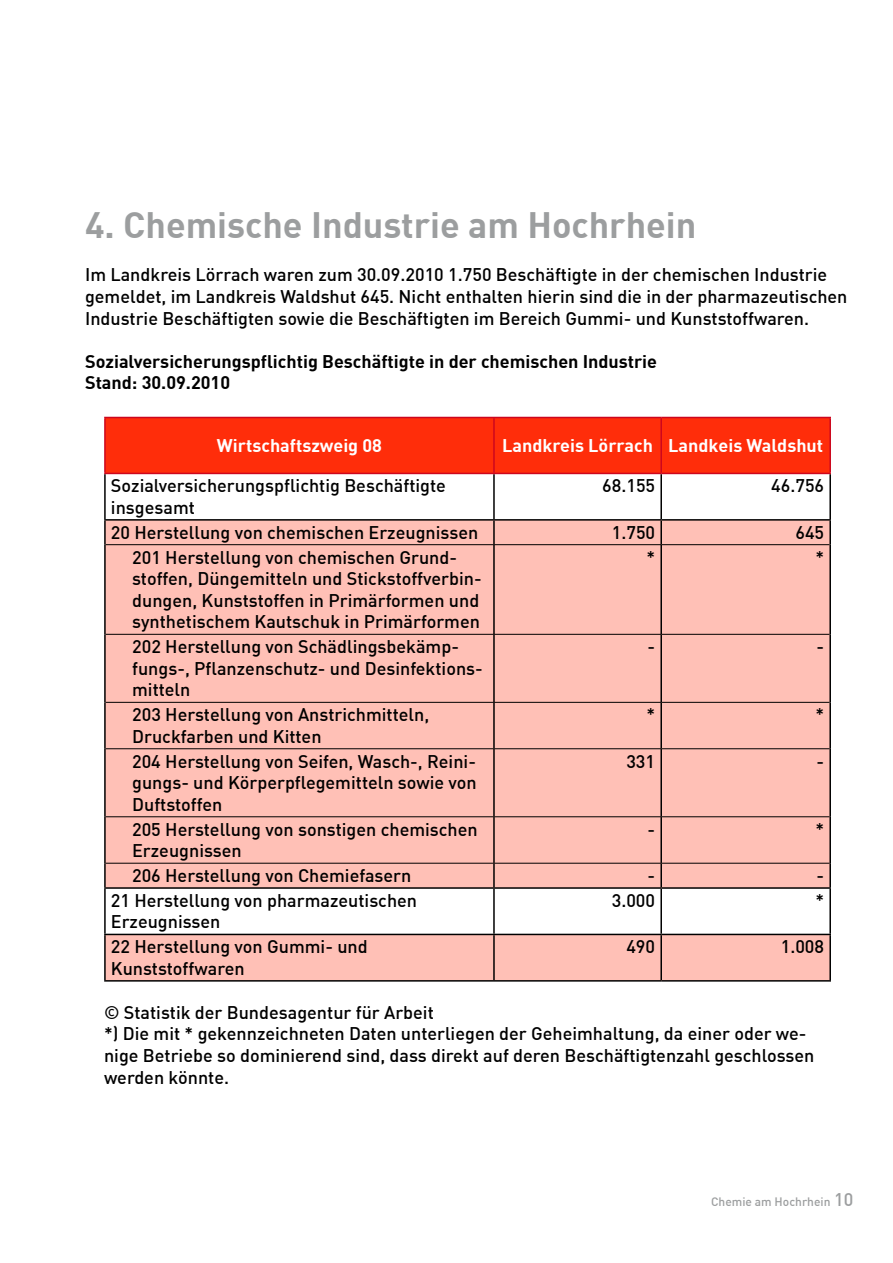
<style>
.page{position:relative;width:893px;height:1263px;background:#fff}
.page>*{position:absolute;margin:0;border:0;box-sizing:border-box;transform-origin:0 0}
.t1{font:700 36px "DIN";color:#9c9e9f}
.t2{font:500 18px/21.6px "DIN";color:#000}
.t3{font:700 18px/21.6px "DIN";color:#000}
.t4{font:700 18px "DIN";color:#fff}
.t5{font:500 12px "DIN";color:#9c9e9f}
.s1{font-size:18px}
</style>
<div class="page">
<div style="left:106px;top:418px;width:723px;height:55px;background:#ff2d0a"></div>
<svg style="left:106px;top:521px;width:723px;height:459px;background:#fdc5bc"></svg>
<hr style="left:104px;top:474px;width:2px;height:45px;background:#000">
<hr style="left:493px;top:474px;width:2px;height:45px;background:#000">
<hr style="left:660px;top:474px;width:2px;height:45px;background:#000">
<hr style="left:829px;top:474px;width:2px;height:45px;background:#000">
<hr style="left:104px;top:889px;width:2px;height:45px;background:#000">
<hr style="left:493px;top:889px;width:2px;height:45px;background:#000">
<hr style="left:660px;top:889px;width:2px;height:45px;background:#000">
<hr style="left:829px;top:889px;width:2px;height:45px;background:#000">
<hr style="left:104px;top:934px;width:390px;height:1px;background:#000">
<hr style="left:104px;top:935px;width:2px;height:45px;background:#000">
<hr style="left:494px;top:934px;width:167px;height:1px;background:#000">
<hr style="left:493px;top:935px;width:2px;height:45px;background:#000">
<hr style="left:661px;top:934px;width:170px;height:1px;background:#000">
<hr style="left:660px;top:935px;width:2px;height:45px;background:#000">
<hr style="left:829px;top:935px;width:2px;height:45px;background:#000">
<hr style="left:104px;top:980px;width:390px;height:1px;background:#000">
<hr style="left:494px;top:980px;width:167px;height:1px;background:#000">
<hr style="left:661px;top:980px;width:170px;height:1px;background:#000">
<hr style="left:104px;top:519px;width:390px;height:2px;background:#000">
<hr style="left:104px;top:521px;width:2px;height:24px;background:#000">
<hr style="left:661px;top:519px;width:170px;height:2px;background:#000">
<hr style="left:829px;top:521px;width:2px;height:24px;background:#000">
<hr style="left:104px;top:545px;width:2px;height:89px;background:#000">
<hr style="left:829px;top:545px;width:2px;height:89px;background:#000">
<hr style="left:104px;top:634px;width:2px;height:68px;background:#000">
<hr style="left:829px;top:634px;width:2px;height:68px;background:#000">
<hr style="left:104px;top:702px;width:2px;height:47px;background:#000">
<hr style="left:829px;top:702px;width:2px;height:47px;background:#000">
<hr style="left:104px;top:749px;width:2px;height:68px;background:#000">
<hr style="left:829px;top:749px;width:2px;height:68px;background:#000">
<hr style="left:104px;top:817px;width:2px;height:46px;background:#000">
<hr style="left:829px;top:817px;width:2px;height:46px;background:#000">
<hr style="left:104px;top:863px;width:2px;height:24px;background:#000">
<hr style="left:829px;top:863px;width:2px;height:24px;background:#000">
<hr style="left:104px;top:887px;width:390px;height:2px;background:#000">
<hr style="left:661px;top:887px;width:170px;height:2px;background:#000">
<hr style="left:106px;top:544px;width:388px;height:1px;background:#000">
<hr style="left:661px;top:544px;width:168px;height:1px;background:#000">
<hr style="left:106px;top:634px;width:388px;height:1px;background:#000">
<hr style="left:661px;top:634px;width:168px;height:1px;background:#000">
<hr style="left:106px;top:702px;width:388px;height:1px;background:#000">
<hr style="left:661px;top:702px;width:168px;height:1px;background:#000">
<hr style="left:106px;top:748px;width:388px;height:1px;background:#000">
<hr style="left:661px;top:748px;width:168px;height:1px;background:#000">
<hr style="left:106px;top:816px;width:388px;height:1px;background:#000">
<hr style="left:661px;top:816px;width:168px;height:1px;background:#000">
<hr style="left:106px;top:863px;width:388px;height:1px;background:#000">
<hr style="left:661px;top:863px;width:168px;height:1px;background:#000">
<hr style="left:494px;top:519px;width:167px;height:2px;background:#000">
<hr style="left:493px;top:521px;width:2px;height:23px;background:#000">
<hr style="left:660px;top:521px;width:2px;height:23px;background:#000">
<hr style="left:493px;top:545px;width:2px;height:89px;background:#000">
<hr style="left:660px;top:545px;width:2px;height:89px;background:#000">
<hr style="left:493px;top:635px;width:2px;height:67px;background:#000">
<hr style="left:660px;top:635px;width:2px;height:67px;background:#000">
<hr style="left:493px;top:703px;width:2px;height:45px;background:#000">
<hr style="left:660px;top:703px;width:2px;height:45px;background:#000">
<hr style="left:493px;top:749px;width:2px;height:67px;background:#000">
<hr style="left:660px;top:749px;width:2px;height:67px;background:#000">
<hr style="left:493px;top:817px;width:2px;height:46px;background:#000">
<hr style="left:660px;top:817px;width:2px;height:46px;background:#000">
<hr style="left:493px;top:863px;width:2px;height:24px;background:#000">
<hr style="left:660px;top:863px;width:2px;height:24px;background:#000">
<hr style="left:494px;top:887px;width:167px;height:2px;background:#000">
<hr style="left:494px;top:544px;width:167px;height:1px;background:#000">
<hr style="left:494px;top:634px;width:167px;height:1px;background:#000">
<hr style="left:494px;top:702px;width:167px;height:1px;background:#000">
<hr style="left:494px;top:748px;width:167px;height:1px;background:#000">
<hr style="left:494px;top:816px;width:167px;height:1px;background:#000">
<hr style="left:494px;top:863px;width:167px;height:1px;background:#000">
<hr style="left:104px;top:417px;width:390px;height:1px;background:#cd071e">
<hr style="left:104px;top:418px;width:2px;height:55px;background:#cd071e">
<hr style="left:104px;top:473px;width:390px;height:1px;background:#cd071e">
<hr style="left:494px;top:417px;width:167px;height:1px;background:#cd071e">
<hr style="left:493px;top:418px;width:2px;height:55px;background:#cd071e">
<hr style="left:494px;top:473px;width:167px;height:1px;background:#cd071e">
<hr style="left:661px;top:417px;width:170px;height:1px;background:#cd071e">
<hr style="left:660px;top:418px;width:2px;height:55px;background:#cd071e">
<hr style="left:829px;top:418px;width:2px;height:55px;background:#cd071e">
<hr style="left:661px;top:473px;width:170px;height:1px;background:#cd071e">
<h1 class="t1" style="left:85px;top:202px;width:613px">4. Chemische Industrie am Hochrhein</h1>
<p class="t2" style="left:85px;top:264px;width:764px">Im Landkreis Lörrach waren zum 30.09.2010 1.750 Beschäftigte in der chemischen Industrie gemeldet, im Landkreis Waldshut 645. Nicht enthalten hierin sind die in der pharmazeutischen<br>Industrie Beschäftigten sowie die Beschäftigten im Bereich Gummi- und Kunststoffwaren.</p>
<p class="t3" style="left:85px;top:350px;width:574px">Sozialversicherungspflichtig Beschäftigte in der chemischen Industrie<br>Stand: 30.09.2010</p>
<p class="t4" style="left:217px;top:434px;width:167px">Wirtschaftszweig 08</p>
<p class="t4" style="left:502px;top:434px;width:323px">Landkreis Lörrach Landkeis Waldshut</p>
<p class="t2" style="left:111px;top:474px;width:336px">Sozialversicherungspflichtig Beschäftigte insgesamt</p>
<p class="t2" style="left:602px;top:474px;width:54px">68.155</p>
<p class="t2" style="left:771px;top:474px;width:54px">46.756</p>
<p class="t2" style="left:111px;top:521px;width:369px">20 Herstellung von chemischen Erzeugnissen</p>
<p class="t2" style="left:612px;top:521px;width:45px">1.750</p>
<p class="t2" style="left:795px;top:521px;width:30px">645</p>
<p class="t2" style="left:132px;top:546px;width:351px">201 Herstellung von chemischen Grund&shy;stoffen, Düngemitteln und Stickstoffverbin&shy;dungen, Kunststoffen in Primärformen und synthetischem Kautschuk in Primärformen</p>
<p class="t2" style="left:646px;top:546px;width:10px">*</p>
<p class="t2" style="left:815px;top:546px;width:10px">*</p>
<p class="t2" style="left:132px;top:635px;width:352px">202 Herstellung von Schädlingsbekämp&shy;fungs-, Pflanzenschutz- und Desinfektions&shy;mitteln</p>
<p class="t2" style="left:647px;top:635px;width:9px">-</p>
<p class="t2" style="left:816px;top:635px;width:9px">-</p>
<p class="t2" style="left:132px;top:703px;width:299px">203 Herstellung von Anstrichmitteln,<br>Druckfarben und Kitten</p>
<p class="t2" style="left:646px;top:703px;width:10px">*</p>
<p class="t2" style="left:815px;top:703px;width:10px">*</p>
<p class="t2" style="left:132px;top:750px;width:346px;text-align:justify">204 Herstellung von Seifen, Wasch-, Reini&shy;gungs- und Körperpflegemitteln sowie von Duftstoffen</p>
<p class="t2" style="left:626px;top:750px;width:30px">331</p>
<p class="t2" style="left:816px;top:750px;width:9px">-</p>
<p class="t2" style="left:132px;top:818px;width:347px">205 Herstellung von sonstigen chemischen<br>Erzeugnissen</p>
<p class="t2" style="left:647px;top:818px;width:9px">-</p>
<p class="t2" style="left:815px;top:818px;width:10px">*</p>
<p class="t2" style="left:132px;top:864px;width:281px">206 Herstellung von Chemiefasern</p>
<p class="t2" style="left:647px;top:864px;width:9px">-</p>
<p class="t2" style="left:816px;top:864px;width:9px">-</p>
<p class="t2" style="left:111px;top:889px;width:308px">21 Herstellung von pharmazeutischen<br>Erzeugnissen</p>
<p class="t2" style="left:612px;top:889px;width:45px">3.000</p>
<p class="t2" style="left:815px;top:889px;width:10px">*</p>
<p class="t2" style="left:111px;top:935px;width:258px">22 Herstellung von Gummi- und<br>Kunststoffwaren</p>
<p class="t2" style="left:626px;top:935px;width:30px">490</p>
<p class="t2" style="left:781px;top:935px;width:45px">1.008</p>
<p class="t2" style="left:104px;top:1001px;width:712px">© Statistik der Bundesagentur für Arbeit<br>*) Die mit * gekennzeichneten Daten unterliegen der Geheimhaltung, da einer oder we&shy;nige Betriebe so dominierend sind, dass direkt auf deren Beschäftigtenzahl geschlossen werden könnte.</p>
<p class="t5" style="left:711px;top:1193px;width:144px">Chemie am Hochrhein <span class="s1">10</span></p>
</div>
